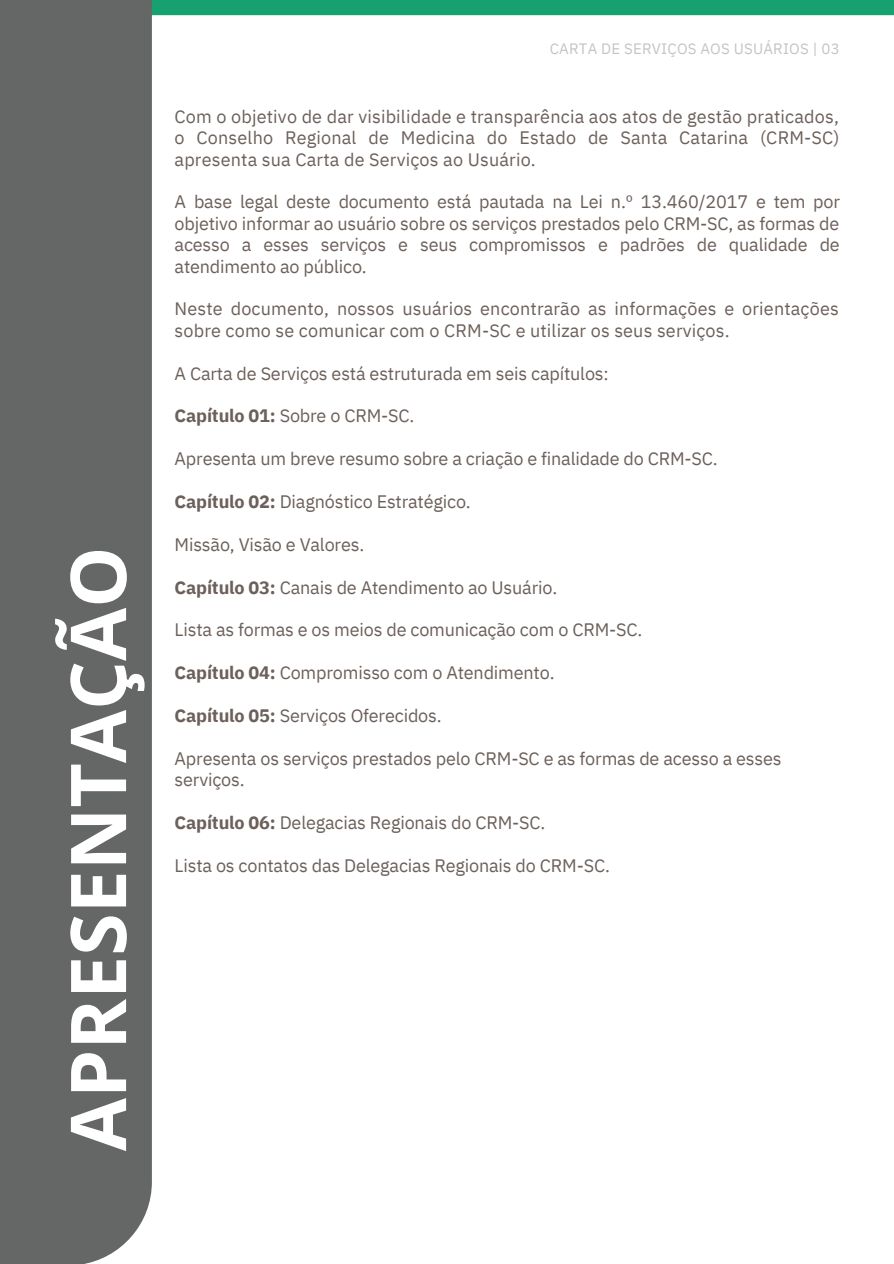
<style>
.page{position:relative;width:894px;height:1264px;background:#fff}
.page>*{position:absolute;margin:0;border:0;box-sizing:border-box;transform-origin:0 0}
.t1{font:700 76.95px "Open Sans";color:#fff}
.t2{font:18px/21.5px "IBM Plex Sans";letter-spacing:-.01em;color:#6c605a;text-align:justify}
.t3{font:18px/21.5px "IBM Plex Sans";letter-spacing:.01em;color:#6c605a}
.t4{font:15px "IBM Plex Sans";letter-spacing:.015em;color:#c4c4c4}
.s1{font-weight:700}
</style>
<div class="page">
<div style="left:152px;top:0;width:741px;height:15px;background:#17a171"></div>
<div style="left:0;top:0;width:152px;height:1263px;background:#656767"></div>
<h1 class="t1" style="left:44px;top:1151px;width:606px;rotate:-90deg">APRESENTAÇÃO</h1>
<p class="t4" style="left:549px;top:38px;width:291px">CARTA DE SERVIÇOS AOS USUÁRIOS | 03</p>
<p class="t2" style="left:174px;top:105px;width:666px">Com o objetivo de dar visibilidade e transparência aos atos de gestão praticados, o Conselho Regional de Medicina do Estado de Santa Catarina (CRM-SC) apresenta sua Carta de Serviços ao Usuário.</p>
<p class="t2" style="left:174px;top:191px;width:666px">A base legal deste documento está pautada na Lei n.º 13.460/2017 e tem por objetivo informar ao usuário sobre os serviços prestados pelo CRM-SC, as formas de acesso a esses serviços e seus compromissos e padrões de qualidade de atendimento ao público.</p>
<p class="t3" style="left:174px;top:298px;width:665px">Neste documento, nossos usuários encontrarão as informações e orientações sobre como se comunicar com o CRM-SC e utilizar os seus serviços.</p>
<p class="t2" style="left:174px;top:362px;width:435px">A Carta de Serviços está estruturada em seis capítulos:</p>
<p class="t2" style="left:174px;top:405px;width:241px"><span class="s1">Capítulo 01:</span> Sobre o CRM-SC.</p>
<p class="t2" style="left:174px;top:448px;width:544px">Apresenta um breve resumo sobre a criação e finalidade do CRM-SC.</p>
<p class="t2" style="left:174px;top:490px;width:298px"><span class="s1">Capítulo 02:</span> Diagnóstico Estratégico.</p>
<p class="t2" style="left:174px;top:533px;width:191px">Missão, Visão e Valores.</p>
<p class="t2" style="left:174px;top:576px;width:384px"><span class="s1">Capítulo 03:</span> Canais de Atendimento ao Usuário.</p>
<p class="t2" style="left:174px;top:619px;width:469px">Lista as formas e os meios de comunicação com o CRM-SC.</p>
<p class="t2" style="left:174px;top:661px;width:381px"><span class="s1">Capítulo 04:</span> Compromisso com o Atendimento.</p>
<p class="t2" style="left:174px;top:704px;width:268px"><span class="s1">Capítulo 05:</span> Serviços Oferecidos.</p>
<p class="t2" style="left:174px;top:747px;width:608px">Apresenta os serviços prestados pelo CRM-SC e as formas de acesso a esses serviços.</p>
<p class="t2" style="left:174px;top:811px;width:372px"><span class="s1">Capítulo 06:</span> Delegacias Regionais do CRM-SC.</p>
<p class="t2" style="left:174px;top:854px;width:436px">Lista os contatos das Delegacias Regionais do CRM-SC.</p>
</div>
